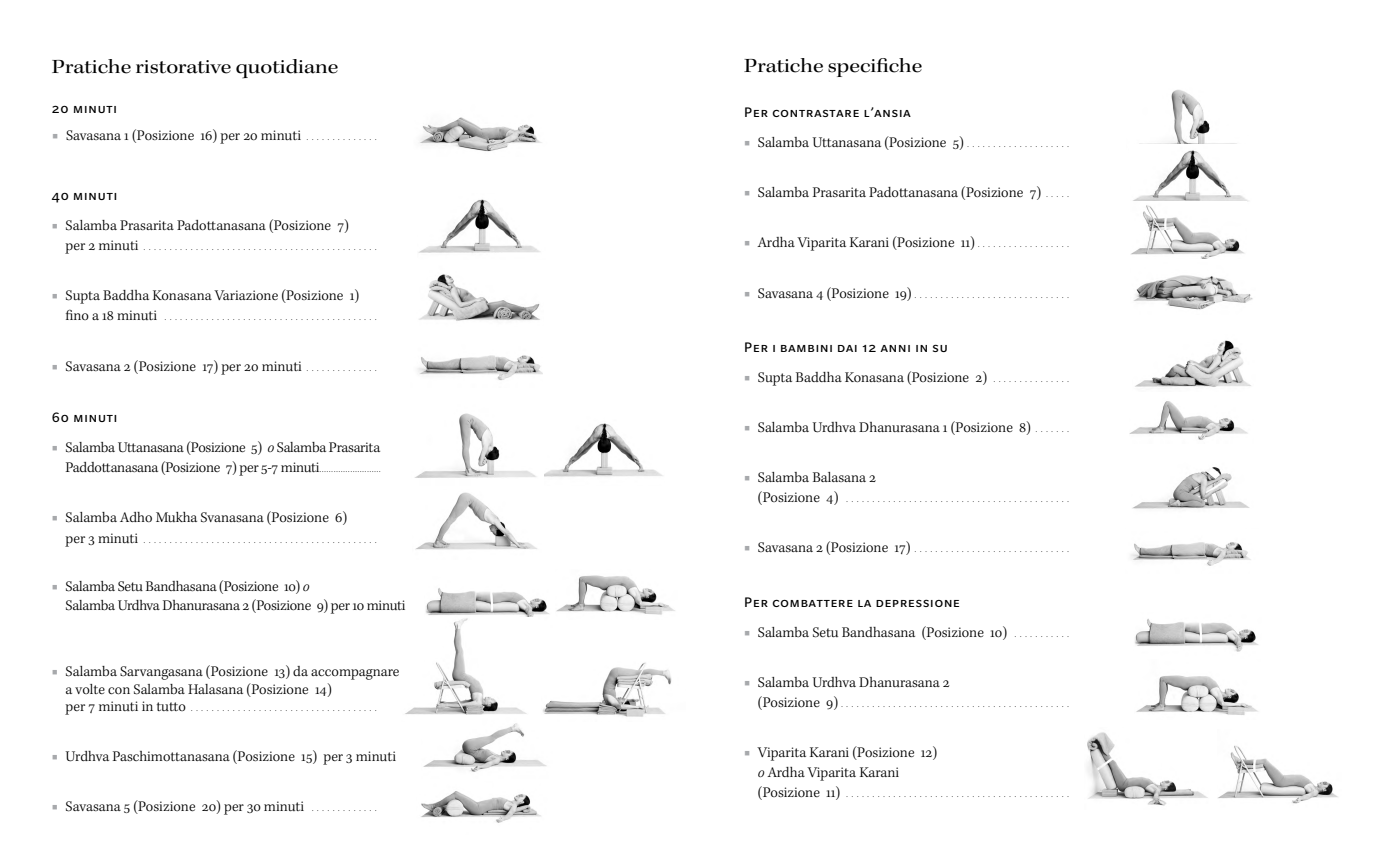
<style>
.page{position:relative;width:1382px;height:851px;background:#fff}
.page>*{position:absolute;margin:0;border:0;box-sizing:border-box;transform-origin:0 0}
.t1{font:20px "Kepler Std Ext Subh";color:#000}
.t2{font:300 15px/20px "Kepler Std";color:#000}
.t3{font:300 15px/20px "Kepler Std";letter-spacing:-.02em;color:#000}
.t4{font:15px "Slate Std";letter-spacing:.06em;color:#000}
.t5{font:500 6.25px "Kepler Std";color:#000}
.s1{color:#a7a9ac}
.s2{font-style:italic}
</style>
<div class="page">
<img style="left:419px;top:117px;width:123px;height:35px">
<img style="left:419px;top:274px;width:121px;height:47px">
<img style="left:418px;top:199px;width:123px;height:54px">
<img style="left:417px;top:355px;width:126px;height:26px">
<img style="left:544px;top:423px;width:119px;height:54px">
<img style="left:414px;top:413px;width:123px;height:65px">
<img style="left:425px;top:588px;width:124px;height:29px">
<img style="left:556px;top:575px;width:119px;height:40px">
<img style="left:415px;top:492px;width:122px;height:58px">
<img style="left:405px;top:618px;width:122px;height:97px">
<img style="left:543px;top:662px;width:129px;height:55px">
<div style="left:420px;top:715px;width:137px;height:63px;background:#fff"></div>
<img style="left:423px;top:723px;width:124px;height:49px">
<img style="left:421px;top:791px;width:120px;height:32px">
<img style="left:1139px;top:89px;width:98px;height:55px">
<img style="left:1133px;top:150px;width:116px;height:52px">
<img style="left:1131px;top:201px;width:115px;height:58px">
<img style="left:1133px;top:275px;width:120px;height:35px">
<img style="left:1135px;top:340px;width:116px;height:47px">
<img style="left:1130px;top:401px;width:118px;height:39px">
<img style="left:1132px;top:467px;width:118px;height:42px">
<img style="left:1130px;top:542px;width:121px;height:24px">
<img style="left:1134px;top:618px;width:125px;height:34px">
<img style="left:1136px;top:675px;width:122px;height:40px">
<img style="left:1087px;top:732px;width:121px;height:74px">
<img style="left:1218px;top:745px;width:120px;height:59px">
<h1 class="t1" style="left:52px;top:55px;width:288px">Pratiche ristorative quotidiane</h1>
<p class="t4" style="left:52px;top:101px;width:67px">20 minuti</p>
<p class="t2" style="left:52px;top:126px;width:250px"><span class="s1">■</span> Savasana 1 (Posizione 16) per 20 minuti</p>
<p class="t5" style="left:307px;top:135px;width:71px">..............</p>
<p class="t4" style="left:52px;top:188px;width:67px">40 minuti</p>
<p class="t2" style="left:66px;top:216px;width:285px;text-indent:-14px"><span class="s1">■</span> Salamba Prasarita Padottanasana (Posizione 7) per 2 minuti</p>
<p class="t5" style="left:144px;top:245px;width:229px">. . . . . . . . . . . . . . . . . . . . . . . . . . . . . . . . . . . . . . . . . . . .</p>
<p class="t2" style="left:66px;top:286px;width:295px;text-indent:-14px"><span class="s1">■</span> Supta Baddha Konasana Variazione (Posizione 1) fino a 18 minuti</p>
<p class="t5" style="left:165px;top:315px;width:208px">. . . . . . . . . . . . . . . . . . . . . . . . . . . . . . . . . . . . . . . .</p>
<p class="t2" style="left:52px;top:356px;width:252px"><span class="s1">■</span> Savasana 2 (Posizione 17) per 20 minuti</p>
<p class="t5" style="left:307px;top:365px;width:66px">. . . . . . . . . . . . .</p>
<p class="t4" style="left:52px;top:410px;width:67px">60 minuti</p>
<p class="t3" style="left:66px;top:438px;width:316px;text-indent:-14px"><span class="s1">■</span> Salamba Uttanasana (Posizione 5) <span class="s2">o</span> Salamba Prasarita<br>Paddottanasana (Posizione 7) per 5-7 minuti</p>
<p class="t5" style="left:320px;top:467px;width:60px">. . . . . . . . . . . . . . . . . . . . . . . . .</p>
<p class="t2" style="left:66px;top:508px;width:283px;text-indent:-14px"><span class="s1">■</span> Salamba Adho Mukha Svanasana (Posizione 6) per 3 minuti</p>
<p class="t5" style="left:144px;top:537px;width:229px">. . . . . . . . . . . . . . . . . . . . . . . . . . . . . . . . . . . . . . . . . . . .</p>
<p class="t3" style="left:66px;top:577px;width:341px;line-height:18.8px;text-indent:-14px"><span class="s1">■</span> Salamba Setu Bandhasana (Posizione 10) <span class="s2">o<br></span>Salamba Urdhva Dhanurasana 2 (Posizione 9) per 10 minuti</p>
<p class="t2" style="left:66px;top:663px;width:335px;line-height:17.5px;text-indent:-14px"><span class="s1">■</span> Salamba Sarvangasana (Posizione 13) da accompagnare a volte con Salamba Halasana (Posizione 14)<br>per 7 minuti in tutto</p>
<p class="t5" style="left:191px;top:705px;width:182px">. . . . . . . . . . . . . . . . . . . . . . . . . . . . . . . . . . .</p>
<p class="t2" style="left:52px;top:747px;width:346px"><span class="s1">■</span> Urdhva Paschimottanasana (Posizione 15) per 3 minuti</p>
<p class="t2" style="left:52px;top:797px;width:254px"><span class="s1">■</span> Savasana 5 (Posizione 20) per 30 minuti</p>
<p class="t5" style="left:312px;top:805px;width:61px">. . . . . . . . . . . .</p>
<h1 class="t1" style="left:744px;top:54px;width:180px">Pratiche specifiche</h1>
<p class="t4" style="left:744px;top:104px;width:168px">Per contrastare l’ansia</p>
<p class="t2" style="left:744px;top:133px;width:221px"><span class="s1">■</span> Salamba Uttanasana (Posizione 5)</p>
<p class="t5" style="left:967px;top:141px;width:97px">. . . . . . . . . . . . . . . . . . .</p>
<p class="t2" style="left:744px;top:183px;width:299px"><span class="s1">■</span> Salamba Prasarita Padottanasana (Posizione 7)</p>
<p class="t5" style="left:1046px;top:191px;width:19px">. . . .</p>
<p class="t2" style="left:744px;top:233px;width:232px"><span class="s1">■</span> Ardha Viparita Karani (Posizione 11)</p>
<p class="t5" style="left:978px;top:241px;width:87px">. . . . . . . . . . . . . . . . .</p>
<p class="t2" style="left:744px;top:284px;width:169px"><span class="s1">■</span> Savasana 4 (Posizione 19)</p>
<p class="t5" style="left:915px;top:293px;width:150px">. . . . . . . . . . . . . . . . . . . . . . . . . . . . .</p>
<p class="t4" style="left:744px;top:339px;width:205px">Per i bambini dai 12 anni in su</p>
<p class="t2" style="left:744px;top:367px;width:244px"><span class="s1">■</span> Supta Baddha Konasana (Posizione 2)</p>
<p class="t5" style="left:994px;top:376px;width:71px">. . . . . . . . . . . . . .</p>
<p class="t2" style="left:744px;top:417px;width:288px"><span class="s1">■</span> Salamba Urdhva Dhanurasana 1 (Posizione 8)</p>
<p class="t5" style="left:1036px;top:426px;width:29px">. . . . . .</p>
<p class="t2" style="left:758px;top:467px;width:120px;text-indent:-14px"><span class="s1">■</span> Salamba Balasana 2 (Posizione 4)</p>
<p class="t5" style="left:847px;top:496px;width:218px">. . . . . . . . . . . . . . . . . . . . . . . . . . . . . . . . . . . . . . . . . .</p>
<p class="t2" style="left:744px;top:537px;width:168px"><span class="s1">■</span> Savasana 2 (Posizione 17)</p>
<p class="t5" style="left:915px;top:546px;width:150px">. . . . . . . . . . . . . . . . . . . . . . . . . . . . .</p>
<p class="t4" style="left:744px;top:594px;width:217px">Per combattere la depressione</p>
<p class="t2" style="left:744px;top:623px;width:265px"><span class="s1">■</span> Salamba Setu Bandhasana (Posizione 10)</p>
<p class="t5" style="left:1015px;top:631px;width:50px">. . . . . . . . . .</p>
<p class="t2" style="left:758px;top:673px;width:193px;text-indent:-14px"><span class="s1">■</span> Salamba Urdhva Dhanurasana 2 (Posizione 9)</p>
<p class="t5" style="left:841px;top:701px;width:224px">. . . . . . . . . . . . . . . . . . . . . . . . . . . . . . . . . . . . . . . . . . .</p>
<p class="t2" style="left:758px;top:743px;width:181px;text-indent:-14px"><span class="s1">■</span> Viparita Karani (Posizione 12) <span class="s2">o</span> Ardha Viparita Karani (Posizione 11)</p>
<p class="t5" style="left:847px;top:791px;width:218px">. . . . . . . . . . . . . . . . . . . . . . . . . . . . . . . . . . . . . . . . . .</p>
</div>
